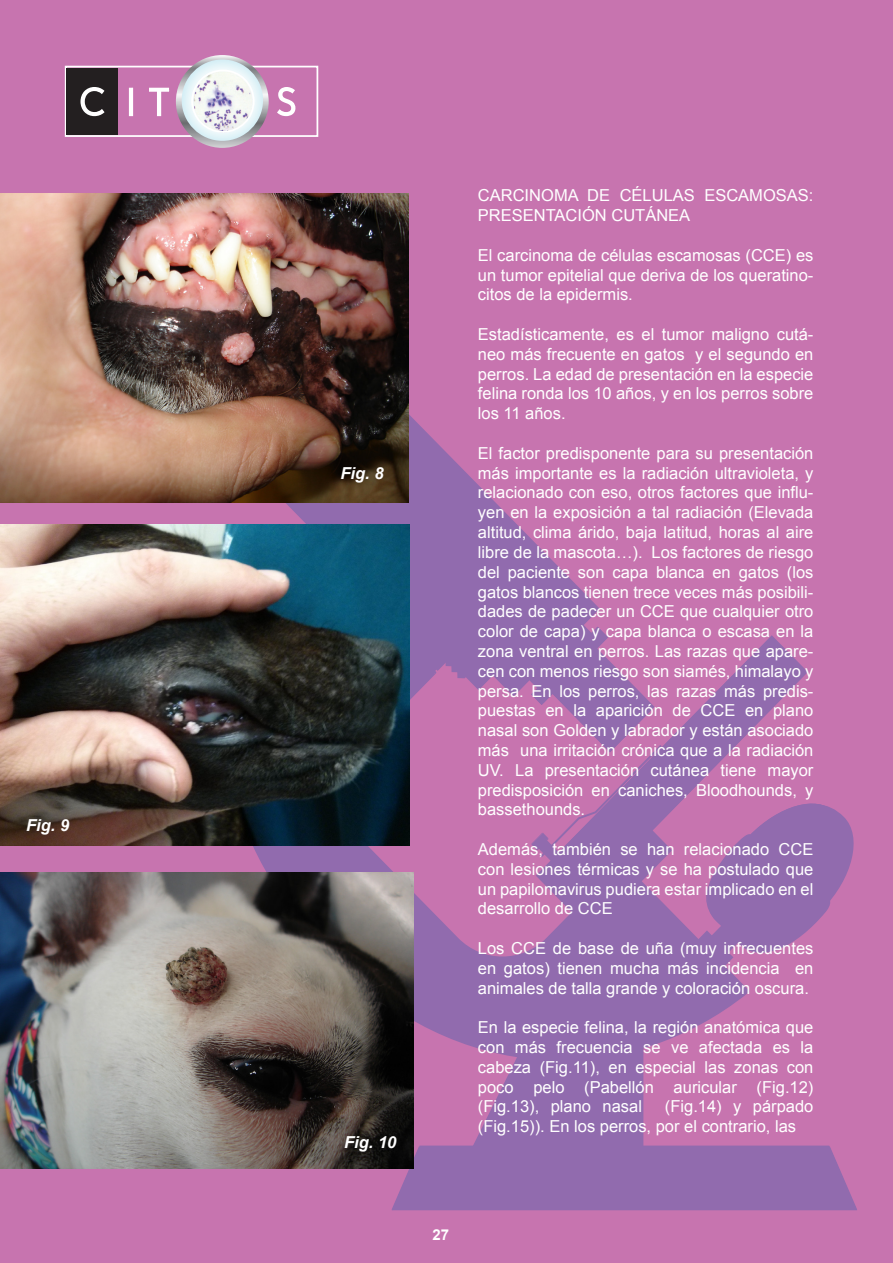
<style>
.page{position:relative;width:893px;height:1263px;background:#c774af}
.page>*{position:absolute;margin:0;border:0;box-sizing:border-box;transform-origin:0 0}
.t1{font:16.5px/19.8px "Arial";color:#fff;text-align:justify}
.t2{font:italic 700 16.5px "Arial";color:#fff}
.t3{font:700 15px "Arial";color:#fff}
</style>
<div class="page">
<div style="left:65px;top:66px;width:253px;height:71px;border:2px solid #fff"></div>
<svg style="left:176px;top:55px;width:93px;height:93px"></svg>
<svg style="left:182px;top:59px;width:81px;height:82px"></svg>
<img style="left:189px;top:69px;width:66px;height:67px">
<div style="left:67px;top:68px;width:51px;height:67px;background:#231f20"></div>
<svg style="left:277px;top:87px;width:18px;height:29px"></svg>
<svg style="left:80px;top:87px;width:25px;height:29px"></svg>
<svg style="left:129px;top:88px;width:4px;height:28px"></svg>
<svg style="left:149px;top:88px;width:20px;height:28px"></svg>
<div style="left:191px;top:70px;width:64px;height:63px;border:2px solid #fff;border-radius:50%"></div>
<svg style="left:408px;top:369px;width:66px;height:112px"></svg>
<svg style="left:219px;top:845px;width:529px;height:219px"></svg>
<svg style="left:456px;top:993px;width:187px;height:152px;background:#986cae"></svg>
<div style="left:392px;top:1145px;width:465px;height:65px;background:#916bae"></div>
<svg style="left:252px;top:481px;width:602px;height:512px"></svg>
<img style="left:0;top:193px;width:408px;height:309px">
<img style="left:0;top:524px;width:410px;height:321px">
<img style="left:1px;top:872px;width:413px;height:297px">
<p class="t2" style="left:26px;top:814px;width:45px">Fig. 9</p>
<p class="t2" style="left:341px;top:463px;width:45px">Fig. 8</p>
<p class="t2" style="left:344px;top:1132px;width:54px">Fig. 10</p>
<p class="t1" style="left:478px;top:186px;width:337px">CARCINOMA DE CÉLULAS ESCAMOSAS:<br>PRESENTACIÓN CUTÁNEA</p>
<p class="t1" style="left:478px;top:245px;width:337px">El carcinoma de células escamosas (CCE) es un tumor epitelial que deriva de los queratino&shy;citos de la epidermis.</p>
<p class="t1" style="left:478px;top:325px;width:337px">Estadísticamente, es el tumor maligno cutá&shy;neo más frecuente en gatos y el segundo en perros. La edad de presentación en la especie felina ronda los 10 años, y en los perros sobre los 11 años.</p>
<p class="t1" style="left:478px;top:443px;width:337px">El factor predisponente para su presentación más importante es la radiación ultravioleta, y relacionado con eso, otros factores que influ&shy;yen en la exposición a tal radiación (Elevada altitud, clima árido, baja latitud, horas al aire libre de la mascota…). Los factores de riesgo del paciente son capa blanca en gatos (los gatos blancos tienen trece veces más posibili&shy;dades de padecer un CCE que cualquier otro color de capa) y capa blanca o escasa en la zona ventral en perros. Las razas que apare&shy;cen con menos riesgo son siamés, himalayo y persa. En los perros, las razas más predis&shy;puestas en la aparición de CCE en plano nasal son Golden y labrador y están asociado más una irritación crónica que a la radiación UV. La presentación cutánea tiene mayor predisposición en caniches, Bloodhounds, y bassethounds.</p>
<p class="t1" style="left:478px;top:839px;width:337px">Además, también se han relacionado CCE con lesiones térmicas y se ha postulado que un papilomavirus pudiera estar implicado en el desarrollo de CCE</p>
<p class="t1" style="left:478px;top:938px;width:337px">Los CCE de base de uña (muy infrecuentes en gatos) tienen mucha más incidencia en animales de talla grande y coloración oscura.</p>
<p class="t1" style="left:478px;top:1018px;width:337px">En la especie felina, la región anatómica que con más frecuencia se ve afectada es la cabeza (Fig.11), en especial las zonas con poco pelo (Pabellón auricular (Fig.12) (Fig.13), plano nasal</p>
<p class="t1" style="left:478px;top:1097px;width:337px;text-indent:187px">(Fig.14) y párpado (Fig.15)). En los perros, por el contrario, las</p>
<p class="t3" style="left:433px;top:1225px;width:18px">27</p>
</div>
